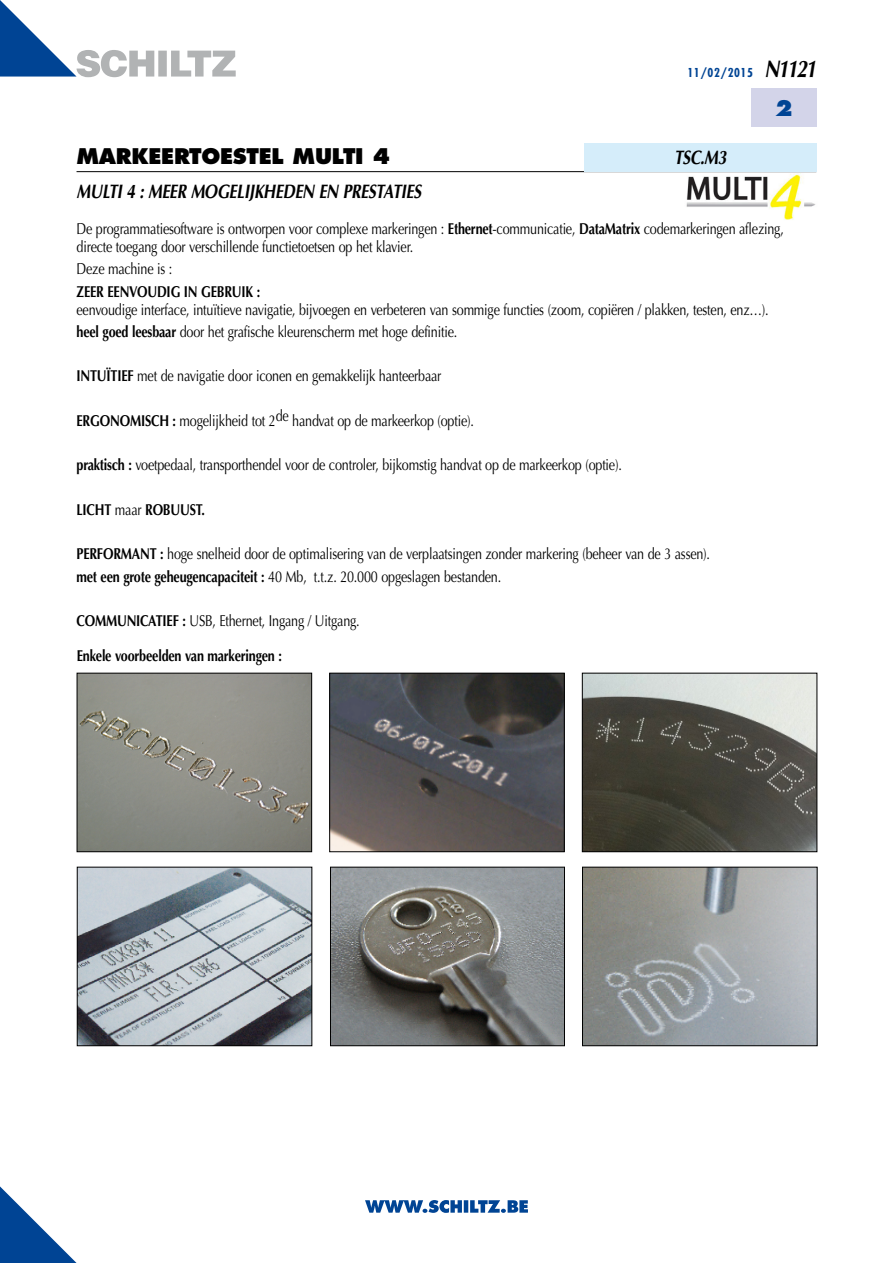
<style>
.page{position:relative;width:893px;height:1263px;background:#fff}
.page>*{position:absolute;margin:0;border:0;box-sizing:border-box;transform-origin:0 0}
.t1{font:800 21px "Futura";letter-spacing:-.015em;color:#000}
.t2{font:800 21px "Futura";color:#004494}
.t3{font:italic 700 19.5px "Optima";letter-spacing:-.015em;color:#000;scale:.8 1}
.t4{font:15.75px/22.2px "Optima";letter-spacing:-.015em;color:#000;scale:.8 1}
.t5{font:700 15.75px "Optima";letter-spacing:-.015em;color:#000;scale:.8 1}
.t6{font:700 condensed 12px "Futura";letter-spacing:.05em;color:#004494}
.s1{font-family:"Optima";font-style:italic;font-stretch:normal;font-size:24px;color:#000}
.s2{font-weight:700}
.s3{font-weight:400}
</style>
<div class="page">
<svg style="left:0;top:1186px;width:77px;height:77px"></svg>
<div style="left:751px;top:89px;width:65px;height:38px;background:#d3d4e9"></div>
<hr style="left:77px;top:171px;width:739px;height:1px;background:#000">
<svg style="left:0;top:0;width:236px;height:77px"></svg>
<svg style="left:365px;top:1200px;width:163px;height:13px"></svg>
<img style="left:686px;top:174px;width:130px;height:46px">
<div style="left:801px;top:209px;width:23px;height:15px;background:#fff"></div>
<div style="left:584px;top:143px;width:232px;height:28px;background:#d5edfa"></div>
<img style="left:584px;top:675px;width:231px;height:175px">
<div style="left:582px;top:673px;width:235px;height:179px;border:1px solid #000"></div>
<img style="left:331px;top:675px;width:231px;height:175px">
<div style="left:329px;top:673px;width:235px;height:179px;border:1px solid #000"></div>
<img style="left:79px;top:675px;width:231px;height:175px">
<div style="left:77px;top:673px;width:235px;height:179px;border:1px solid #000"></div>
<img style="left:79px;top:869px;width:231px;height:175px">
<div style="left:77px;top:867px;width:235px;height:179px;border:1px solid #000"></div>
<img style="left:332px;top:869px;width:231px;height:175px">
<div style="left:330px;top:867px;width:235px;height:179px;border:1px solid #000"></div>
<img style="left:584px;top:869px;width:231px;height:175px">
<div style="left:582px;top:867px;width:235px;height:179px;border:1px solid #000"></div>
<p class="t6" style="left:687px;top:65px;width:130px">11/02/2015 <span class="s1">N1121</span></p>
<h1 class="t1" style="left:77px;top:142px;width:315px">MARKEERTOESTEL MULTI 4</h1>
<p class="t3" style="left:77px;top:180px;width:432px">MULTI 4 : MEER MOGELIJKHEDEN EN PRESTATIES</p>
<p class="t3" style="left:674px;top:146px;width:67px">TSC.M3</p>
<h1 class="t2" style="left:775px;top:95px;width:19px">2</h1>
<p class="t4" style="left:77px;top:220px;width:886px;line-height:18px">De programmatiesoftware is ontworpen voor complexe markeringen : <span class="s2">Ethernet</span>-communicatie, <span class="s2">DataMatrix</span> codemarkeringen aflezing, directe toegang door verschillende functietoetsen op het klavier.</p>
<p class="t4" style="left:77px;top:258px;width:121px">Deze machine is :</p>
<p class="t5" style="left:77px;top:282px;width:231px">ZEER EENVOUDIG IN GEBRUIK :</p>
<p class="t4" style="left:77px;top:298px;width:867px">eenvoudige interface, intuïtieve navigatie, bijvoegen en verbeteren van sommige functies (zoom, copiëren / plakken, testen, enz…). <span class="s2">heel goed leesbaar</span> door het grafische kleurenscherm met hoge definitie.</p>
<p class="t4" style="left:77px;top:365px;width:458px"><span class="s2">INTUÏTIEF</span> met de navigatie door iconen en gemakkelijk hanteerbaar</p>
<p class="t4" style="left:77px;top:410px;width:498px"><span class="s2">ERGONOMISCH :</span> mogelijkheid tot 2de handvat op de markeerkop (optie).</p>
<p class="t4" style="left:77px;top:454px;width:683px"><span class="s2">praktisch :</span> voetpedaal, transporthendel voor de controler, bijkomstig handvat op de markeerkop (optie).</p>
<p class="t5" style="left:77px;top:500px;width:162px">LICHT <span class="s3">maar</span> ROBUUST.</p>
<p class="t4" style="left:77px;top:543px;width:793px"><span class="s2">PERFORMANT :</span> hoge snelheid door de optimalisering van de verplaatsingen zonder markering (beheer van de 3 assen). <span class="s2">met een grote geheugencapaciteit :</span> 40 Mb, t.t.z. 20.000 opgeslagen bestanden.</p>
<p class="t4" style="left:77px;top:610px;width:356px"><span class="s2">COMMUNICATIEF :</span> USB, Ethernet, Ingang / Uitgang.</p>
<p class="t5" style="left:77px;top:646px;width:258px">Enkele voorbeelden van markeringen :</p>
</div>
